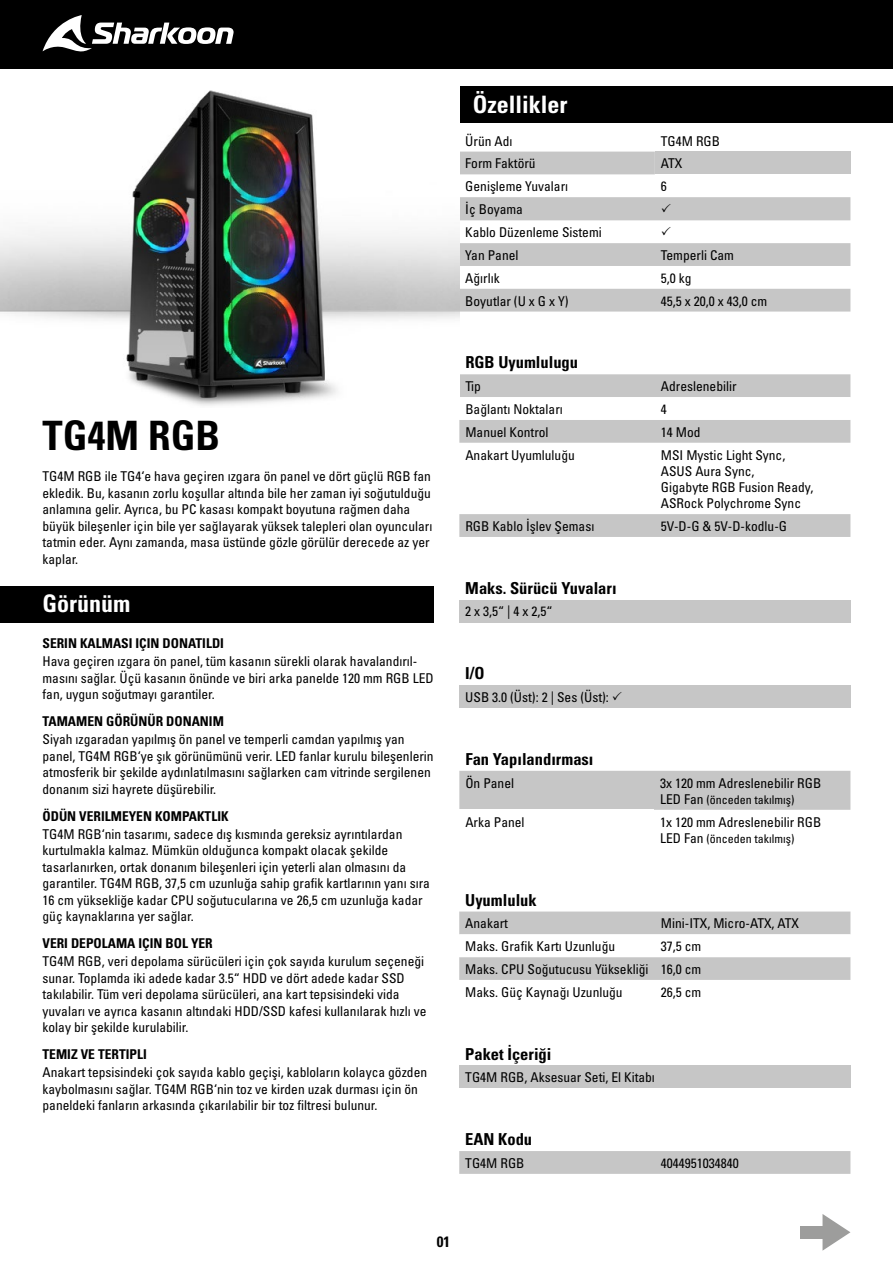
<style>
.page{position:relative;width:893px;height:1263px;background:#fff}
.page>*{position:absolute;margin:0;border:0;box-sizing:border-box;transform-origin:0 0}
.t1{font:40.5px "Univers LTCYR 67 Bold Cond";color:#000}
.t2{font:24px "Univers LTCYR 67 Bold Cond";color:#fff}
.t3{font:16.5px "Univers LTCYR 67 Bold Cond";color:#000}
.t4{font:15px "Univers LTCYR 67 Bold Cond";color:#000}
.t5{font:condensed 13.5px/16.5px "Univers LTCYR 57";color:#000}
.t6{font:13.5px "Univers LTCYR 67 Bold Cond";color:#000}
.t7{font:condensed 12px "Univers LTCYR 57";color:#000}
.s1{font-size:13.5px}
</style>
<div class="page">
<div style="left:0;top:0;width:893px;height:69px;background:#000"></div>
<svg style="left:43px;top:15px;width:191px;height:37px"></svg>
<div style="left:459px;top:86px;width:434px;height:37px;background:#000"></div>
<svg style="left:459px;top:152px;width:391px;height:160px"></svg>
<div style="left:655px;top:152px;width:195px;height:22px;background:#c6c6c6"></div>
<div style="left:459px;top:685px;width:391px;height:23px;background:#c6c6c6"></div>
<div style="left:459px;top:600px;width:391px;height:22px;background:#c6c6c6"></div>
<div style="left:459px;top:771px;width:391px;height:39px;background:#c6c6c6"></div>
<svg style="left:459px;top:374px;width:391px;height:163px"></svg>
<svg style="left:459px;top:397px;width:391px;height:23px"></svg>
<svg style="left:459px;top:911px;width:391px;height:69px"></svg>
<div style="left:459px;top:1065px;width:391px;height:23px;background:#c6c6c6"></div>
<div style="left:459px;top:1151px;width:391px;height:23px;background:#c6c6c6"></div>
<svg style="left:822px;top:1214px;width:28px;height:37px"></svg>
<div style="left:800px;top:1226px;width:25px;height:12px;background:#9d9d9c"></div>
<img style="left:0;top:90px;width:459px;height:316px">
<div style="left:0;top:586px;width:434px;height:37px;background:#000"></div>
<div style="left:459px;top:197px;width:391px;height:23px;background:#c6c6c6"></div>
<svg style="left:662px;top:226px;width:9px;height:9px"></svg>
<h1 class="t1" style="left:43px;top:410px;width:179px">TG4M RGB</h1>
<p class="t5" style="left:43px;top:468px;width:391px">TG4M RGB ile TG4‘e hava geçiren ızgara ön panel ve dört güçlü RGB fan ekledik. Bu, kasanın zorlu koşullar altında bile her zaman iyi soğutulduğu anlamına gelir. Ayrıca, bu PC kasası kompakt boyutuna rağmen daha büyük bileşenler için bile yer sağlayarak yüksek talepleri olan oyuncuları tatmin eder. Aynı zamanda, masa üstünde gözle görülür derecede az yer kaplar.</p>
<h2 class="t2" style="left:43px;top:589px;width:89px">Görünüm</h2>
<p class="t6" style="left:43px;top:635px;width:183px">SERIN KALMASI IÇIN DONATILDI</p>
<p class="t5" style="left:43px;top:653px;width:393px">Hava geçiren ızgara ön panel, tüm kasanın sürekli olarak havalandırıl&shy;masını sağlar. Üçü kasanın önünde ve biri arka panelde 120 mm RGB LED fan, uygun soğutmayı garantiler.</p>
<p class="t6" style="left:43px;top:713px;width:183px">TAMAMEN GÖRÜNÜR DONANIM</p>
<p class="t5" style="left:43px;top:731px;width:393px">Siyah ızgaradan yapılmış ön panel ve temperli camdan yapılmış yan panel, TG4M RGB‘ye şık görünümünü verir. LED fanlar kurulu bileşenlerin atmosferik bir şekilde aydınlatılmasını sağlarken cam vitrinde sergilenen donanım sizi hayrete düşürebilir.</p>
<p class="t6" style="left:43px;top:807px;width:188px">ÖDÜN VERILMEYEN KOMPAKTLIK</p>
<p class="t5" style="left:43px;top:825px;width:389px">TG4M RGB‘nin tasarımı, sadece dış kısmında gereksiz ayrıntılardan kurtulmakla kalmaz. Mümkün olduğunca kompakt olacak şekilde tasarlanırken, ortak donanım bileşenleri için yeterli alan olmasını da garantiler. TG4M RGB, 37,5 cm uzunluğa sahip grafik kartlarının yanı sıra 16 cm yüksekliğe kadar CPU soğutucularına ve 26,5 cm uzunluğa kadar güç kaynaklarına yer sağlar.</p>
<p class="t6" style="left:43px;top:935px;width:172px">VERI DEPOLAMA IÇIN BOL YER</p>
<p class="t5" style="left:43px;top:953px;width:385px">TG4M RGB, veri depolama sürücüleri için çok sayıda kurulum seçeneği sunar. Toplamda iki adede kadar 3.5“ HDD ve dört adede kadar SSD takılabilir. Tüm veri depolama sürücüleri, ana kart tepsisindeki vida yuvaları ve ayrıca kasanın altındaki HDD/SSD kafesi kullanılarak hızlı ve kolay bir şekilde kurulabilir.</p>
<p class="t6" style="left:43px;top:1046px;width:106px">TEMIZ VE TERTIPLI</p>
<p class="t5" style="left:43px;top:1064px;width:386px">Anakart tepsisindeki çok sayıda kablo geçişi, kabloların kolayca gözden kaybolmasını sağlar. TG4M RGB‘nin toz ve kirden uzak durması için ön paneldeki fanların arkasında çıkarılabilir bir toz filtresi bulunur.</p>
<h2 class="t2" style="left:473px;top:90px;width:96px">Özellikler</h2>
<p class="t5" style="left:465px;top:132px;width:49px">Ürün Adı</p>
<p class="t5" style="left:661px;top:132px;width:61px">TG4M RGB</p>
<p class="t5" style="left:465px;top:155px;width:72px">Form Faktörü</p>
<p class="t5" style="left:661px;top:155px;width:23px">ATX</p>
<p class="t5" style="left:465px;top:178px;width:104px">Genişleme Yuvaları</p>
<p class="t5" style="left:661px;top:178px;width:7px">6</p>
<p class="t5" style="left:465px;top:197px;width:138px;line-height:23px">İç Boyama<br>Kablo Düzenleme Sistemi<br>Yan Panel</p>
<p class="t5" style="left:661px;top:247px;width:75px">Temperli Cam</p>
<p class="t5" style="left:465px;top:269px;width:36px">Ağırlık</p>
<p class="t5" style="left:661px;top:269px;width:32px">5,0 kg</p>
<p class="t5" style="left:465px;top:292px;width:105px">Boyutlar (U x G x Y)</p>
<p class="t5" style="left:661px;top:292px;width:108px">45,5 x 20,0 x 43,0 cm</p>
<p class="t3" style="left:465px;top:352px;width:114px">RGB Uyumlulugu</p>
<p class="t5" style="left:465px;top:378px;width:17px">Tip</p>
<p class="t5" style="left:661px;top:378px;width:77px">Adreslenebilir</p>
<p class="t5" style="left:465px;top:400px;width:99px">Bağlantı Noktaları</p>
<p class="t5" style="left:661px;top:400px;width:7px">4</p>
<p class="t5" style="left:465px;top:423px;width:85px">Manuel Kontrol</p>
<p class="t5" style="left:661px;top:423px;width:41px">14 Mod</p>
<p class="t5" style="left:465px;top:446px;width:111px">Anakart Uyumluluğu</p>
<p class="t5" style="left:661px;top:446px;width:154px">MSI Mystic Light Sync,<br>ASUS Aura Sync,<br>Gigabyte RGB Fusion Ready,<br>ASRock Polychrome Sync</p>
<p class="t5" style="left:465px;top:517px;width:130px">RGB Kablo İşlev Şeması</p>
<p class="t5" style="left:661px;top:517px;width:128px">5V-D-G &amp; 5V-D-kodlu-G</p>
<p class="t3" style="left:465px;top:578px;width:153px">Maks. Sürücü Yuvaları</p>
<p class="t5" style="left:465px;top:603px;width:89px">2 x 3,5“ | 4 x 2,5“</p>
<p class="t3" style="left:465px;top:663px;width:21px">I/O</p>
<p class="t5" style="left:465px;top:689px;width:145px">USB 3.0 (Üst): 2 | Ses (Üst):</p>
<p class="t3" style="left:465px;top:749px;width:130px">Fan Yapılandırması</p>
<p class="t5" style="left:465px;top:774px;width:50px">Ön Panel</p>
<p class="t5" style="left:660px;top:774px;width:163px">3x 120 mm Adreslenebilir RGB</p>
<p class="t7" style="left:660px;top:792px;width:136px"><span class="s1">LED Fan</span> (önceden takılmış)</p>
<p class="t5" style="left:465px;top:813px;width:61px">Arka Panel</p>
<p class="t5" style="left:660px;top:813px;width:163px">1x 120 mm Adreslenebilir RGB</p>
<p class="t7" style="left:660px;top:831px;width:136px"><span class="s1">LED Fan</span> (önceden takılmış)</p>
<p class="t3" style="left:465px;top:889px;width:73px">Uyumluluk</p>
<p class="t5" style="left:465px;top:915px;width:44px">Anakart</p>
<p class="t5" style="left:661px;top:915px;width:140px">Mini-ITX, Micro-ATX, ATX</p>
<p class="t5" style="left:465px;top:938px;width:151px">Maks. Grafik Kartı Uzunluğu</p>
<p class="t5" style="left:465px;top:934px;width:238px;line-height:22.8px;text-align:justify;text-indent:196px">37,5 cm Maks. CPU Soğutucusu Yüksekliği 16,0 cm Maks. Güç Kaynağı Uzunluğu</p>
<p class="t5" style="left:661px;top:983px;width:42px">26,5 cm</p>
<p class="t3" style="left:465px;top:1043px;width:88px">Paket İçeriği</p>
<p class="t5" style="left:465px;top:1069px;width:191px">TG4M RGB, Aksesuar Seti, El Kitabı</p>
<p class="t3" style="left:465px;top:1129px;width:68px">EAN Kodu</p>
<p class="t5" style="left:465px;top:1154px;width:61px">TG4M RGB</p>
<p class="t5" style="left:661px;top:1154px;width:79px">4044951034840</p>
<p class="t4" style="left:437px;top:1232px;width:15px">01</p>
</div>
